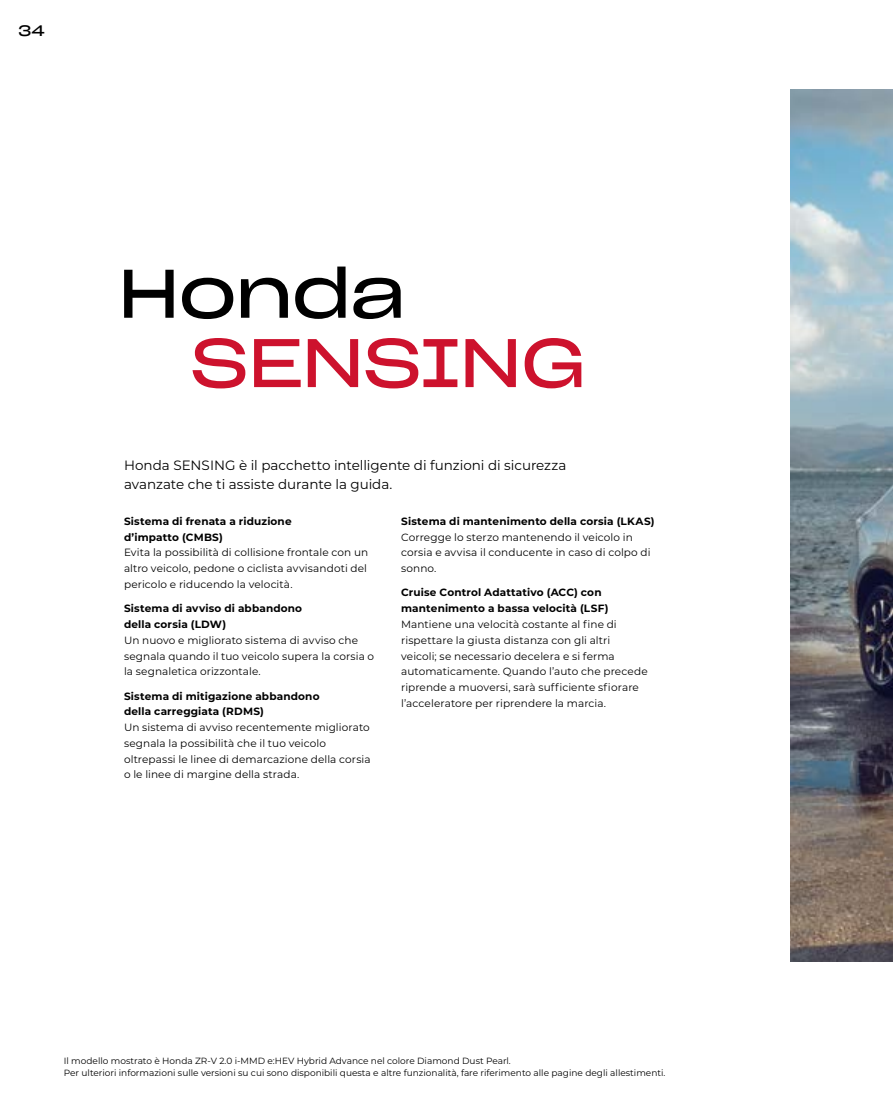
<style>
.page{position:relative;width:893px;height:1106px;background:#fff}
.page>*{position:absolute;margin:0;border:0;box-sizing:border-box;transform-origin:0 0}
.t1{font:67.5px "Sharp Grotesk Book 25";letter-spacing:-.025em;color:#cd122d}
.t2{font:67.5px "Sharp Grotesk Book 25";letter-spacing:-.025em;color:#000}
.t3{font:15px "Sharp Grotesk Book 25";color:#000}
.t4{font:13.5px/19.5px "Montserrat";letter-spacing:-.005em;color:#000}
.t5{font:10.5px/15.8px "Montserrat";letter-spacing:.01em;color:#000}
.t6{font:700 10.5px/15.8px "Montserrat";letter-spacing:.015em;color:#000}
.t7{font:9px/12px "Montserrat";color:#000}
</style>
<div class="page">
<hr style="left:892px;top:0;width:1px;height:1106px;background:#000">
<img style="left:790px;top:89px;width:103px;height:872px">
<h2 class="t3" style="left:18px;top:17px;width:28px">34</h2>
<h1 class="t2" style="left:118px;top:235px;width:290px">Honda</h1>
<h1 class="t1" style="left:191px;top:304px;width:397px">SENSING</h1>
<p class="t4" style="left:124px;top:455px;width:444px">Honda SENSING è il pacchetto intelligente di funzioni di sicurezza avanzate che ti assiste durante la guida.</p>
<p class="t6" style="left:124px;top:513px;width:169px">Sistema di frenata a riduzione d’impatto (CMBS)</p>
<p class="t5" style="left:124px;top:544px;width:246px;text-align:justify">Evita la possibilità di collisione frontale con un altro veicolo, pedone o ciclista avvisandoti del pericolo e riducendo la velocità.</p>
<p class="t6" style="left:124px;top:600px;width:180px">Sistema di avviso di abbandono della corsia (LDW)</p>
<p class="t5" style="left:124px;top:632px;width:252px">Un nuovo e migliorato sistema di avviso che segnala quando il tuo veicolo supera la corsia o la segnaletica orizzontale.</p>
<p class="t6" style="left:124px;top:687px;width:197px">Sistema di mitigazione abbandono della carreggiata (RDMS)</p>
<p class="t5" style="left:124px;top:719px;width:248px">Un sistema di avviso recentemente migliorato segnala la possibilità che il tuo veicolo oltrepassi le linee di demarcazione della corsia o le linee di margine della strada.</p>
<p class="t6" style="left:401px;top:513px;width:255px">Sistema di mantenimento della corsia (LKAS)</p>
<p class="t5" style="left:401px;top:529px;width:251px">Corregge lo sterzo mantenendo il veicolo in corsia e avvisa il conducente in caso di colpo di sonno.</p>
<p class="t6" style="left:401px;top:584px;width:209px">Cruise Control Adattativo (ACC) con mantenimento a bassa velocità (LSF)</p>
<p class="t5" style="left:401px;top:616px;width:248px">Mantiene una velocità costante al fine di rispettare la giusta distanza con gli altri veicoli; se necessario decelera e si ferma automaticamente. Quando l’auto che precede riprende a muoversi, sarà sufficiente sfiorare l’acceleratore per riprendere la marcia.</p>
<p class="t7" style="left:64px;top:1054px;width:603px">Il modello mostrato è Honda ZR-V 2.0 i-MMD e:HEV Hybrid Advance nel colore Diamond Dust Pearl.<br>Per ulteriori informazioni sulle versioni su cui sono disponibili questa e altre funzionalità, fare riferimento alle pagine degli allestimenti.</p>
</div>
